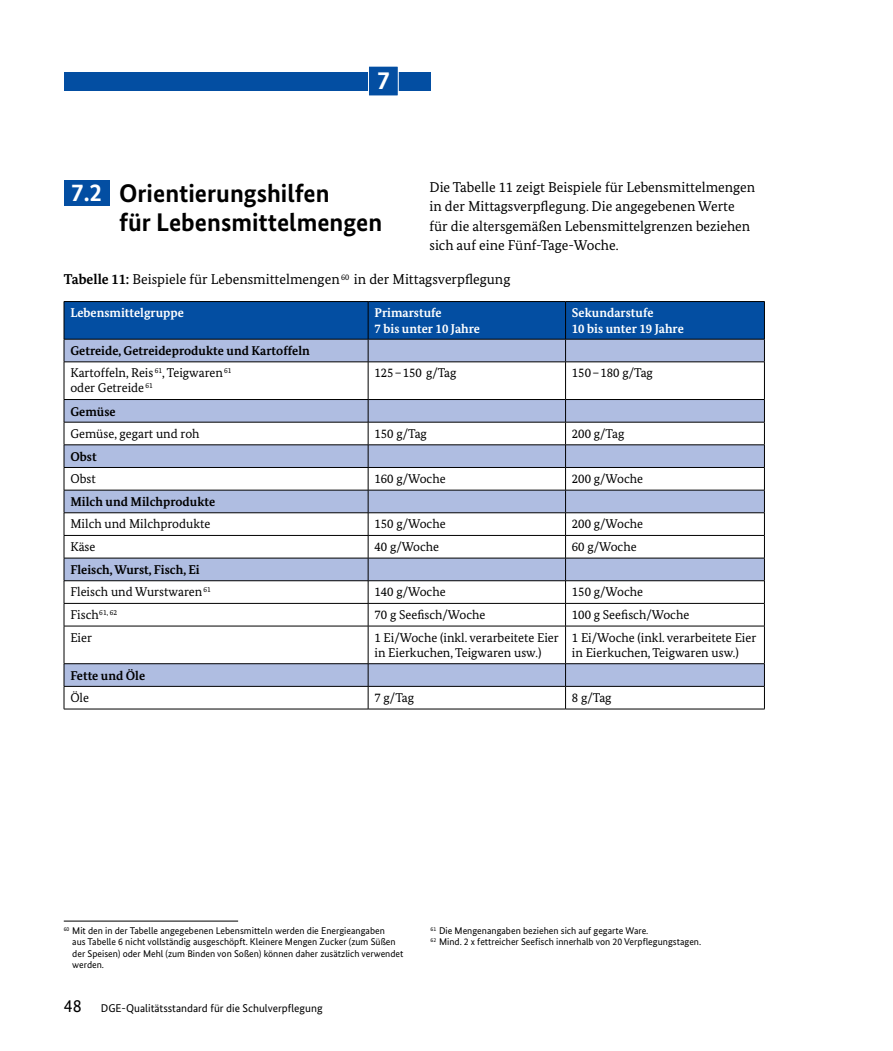
<style>
.page{position:relative;width:893px;height:1051px;background:#fff}
.page>*{position:absolute;margin:0;border:0;box-sizing:border-box;transform-origin:0 0}
.t1{font:700 25.5px/28.5px "Bundes Sans";color:#000}
.t2{font:700 25.5px "Bundes Sans";color:#fff}
.t3{font:14.25px/19.5px "Bundes Serif";color:#000}
.t4{font:12.75px/15px "Bundes Serif";color:#000}
.t5{font:700 12.75px/21.9px "Bundes Serif";color:#000}
.t6{font:700 12.75px/15.8px "Bundes Serif";color:#fff}
.t7{font:11.25px "Bundes Sans";color:#000}
.t8{font:9.75px/11.2px "Bundes Sans";color:#000}
.s1{font-size:25.05px;color:#fff}
.s2{font-weight:700}
.s3{font-weight:400}
.s4{font-size:18px}
</style>
<div class="page">
<div style="left:64px;top:72px;width:367px;height:18px;background:#034ea2"></div>
<div style="left:368px;top:66px;width:30px;height:30px;background:#034ea2"></div>
<div style="left:368px;top:66px;width:31px;height:30px;border:1px solid #fff"></div>
<div style="left:64px;top:180px;width:46px;height:25px;background:#034ea2"></div>
<hr style="left:64px;top:920px;width:174px;height:1px;background:#000">
<svg style="left:65px;top:362px;width:699px;height:324px"></svg>
<hr style="left:368px;top:399px;width:198px;height:1px;background:#000">
<hr style="left:566px;top:399px;width:199px;height:1px;background:#000">
<hr style="left:368px;top:467px;width:198px;height:1px;background:#000">
<hr style="left:566px;top:467px;width:199px;height:1px;background:#000">
<hr style="left:368px;top:512px;width:198px;height:1px;background:#000">
<hr style="left:566px;top:512px;width:199px;height:1px;background:#000">
<hr style="left:368px;top:535px;width:198px;height:1px;background:#000">
<hr style="left:566px;top:535px;width:199px;height:1px;background:#000">
<hr style="left:368px;top:580px;width:198px;height:1px;background:#000">
<hr style="left:566px;top:580px;width:199px;height:1px;background:#000">
<hr style="left:368px;top:603px;width:198px;height:1px;background:#000">
<hr style="left:566px;top:603px;width:199px;height:1px;background:#000">
<hr style="left:368px;top:625px;width:198px;height:1px;background:#000">
<hr style="left:566px;top:625px;width:199px;height:1px;background:#000">
<hr style="left:368px;top:361px;width:198px;height:1px;background:#000">
<hr style="left:368px;top:422px;width:198px;height:1px;background:#000">
<hr style="left:368px;top:686px;width:198px;height:1px;background:#000">
<hr style="left:566px;top:361px;width:199px;height:1px;background:#000">
<hr style="left:566px;top:422px;width:199px;height:1px;background:#000">
<hr style="left:566px;top:686px;width:199px;height:1px;background:#000">
<hr style="left:368px;top:490px;width:198px;height:1px;background:#000">
<hr style="left:566px;top:490px;width:199px;height:1px;background:#000">
<hr style="left:64px;top:361px;width:304px;height:1px;background:#000">
<hr style="left:64px;top:399px;width:304px;height:1px;background:#000">
<hr style="left:64px;top:422px;width:304px;height:1px;background:#000">
<hr style="left:64px;top:444px;width:304px;height:1px;background:#000">
<hr style="left:64px;top:535px;width:304px;height:1px;background:#000">
<hr style="left:64px;top:603px;width:304px;height:1px;background:#000">
<hr style="left:64px;top:625px;width:304px;height:1px;background:#000">
<hr style="left:64px;top:467px;width:304px;height:1px;background:#000">
<hr style="left:368px;top:444px;width:198px;height:1px;background:#000">
<hr style="left:566px;top:444px;width:199px;height:1px;background:#000">
<hr style="left:64px;top:490px;width:304px;height:1px;background:#000">
<hr style="left:64px;top:512px;width:304px;height:1px;background:#000">
<hr style="left:64px;top:557px;width:304px;height:1px;background:#000">
<hr style="left:368px;top:557px;width:198px;height:1px;background:#000">
<hr style="left:368px;top:663px;width:198px;height:1px;background:#000">
<hr style="left:566px;top:557px;width:199px;height:1px;background:#000">
<hr style="left:566px;top:663px;width:199px;height:1px;background:#000">
<hr style="left:64px;top:580px;width:304px;height:1px;background:#000">
<hr style="left:64px;top:663px;width:304px;height:1px;background:#000">
<hr style="left:64px;top:686px;width:304px;height:1px;background:#000">
<svg style="left:64px;top:301px;width:701px;height:60px;background:#3f72b2"></svg>
<hr style="left:64px;top:362px;width:1px;height:37px;background:#000">
<hr style="left:368px;top:362px;width:1px;height:37px;background:#000">
<hr style="left:565px;top:362px;width:1px;height:37px;background:#000">
<hr style="left:764px;top:362px;width:1px;height:37px;background:#000">
<svg style="left:64px;top:400px;width:1px;height:225px"></svg>
<svg style="left:368px;top:399px;width:1px;height:226px"></svg>
<svg style="left:565px;top:399px;width:1px;height:226px"></svg>
<svg style="left:764px;top:399px;width:1px;height:226px"></svg>
<hr style="left:64px;top:626px;width:1px;height:37px;background:#000">
<hr style="left:368px;top:626px;width:1px;height:37px;background:#000">
<hr style="left:565px;top:626px;width:1px;height:37px;background:#000">
<hr style="left:764px;top:626px;width:1px;height:37px;background:#000">
<svg style="left:64px;top:663px;width:1px;height:45px"></svg>
<svg style="left:368px;top:663px;width:1px;height:45px"></svg>
<svg style="left:565px;top:663px;width:1px;height:45px"></svg>
<svg style="left:764px;top:663px;width:1px;height:45px"></svg>
<hr style="left:64px;top:708px;width:304px;height:1px;background:#000">
<hr style="left:368px;top:708px;width:198px;height:1px;background:#000">
<hr style="left:566px;top:708px;width:199px;height:1px;background:#000">
<h1 class="t2" style="left:377px;top:65px;width:14px">7</h1>
<h1 class="t1" style="left:119px;top:179px;width:265px;text-indent:-48px"><span class="s1">7.2</span> Orientierungshilfen<br>für Lebensmittelmengen</h1>
<p class="t3" style="left:429px;top:177px;width:327px">Die Tabelle 11 zeigt Beispiele für Lebensmittelmengen in der Mittagsverpflegung. Die angegebenen Werte für die altersgemäßen Lebensmittelgrenzen beziehen sich auf eine Fünf-Tage-Woche.</p>
<p class="t3" style="left:64px;top:269px;width:448px"><span class="s2">Tabelle 11:</span> Beispiele für Lebensmittelmengen <sup>60</sup> in der Mittagsverpflegung</p>
<p class="t6" style="left:70px;top:304px;width:115px">Lebensmittelgruppe</p>
<p class="t6" style="left:374px;top:304px;width:107px">Primarstufe<br>7 bis unter 10 Jahre</p>
<p class="t6" style="left:572px;top:304px;width:113px">Sekundarstufe<br>10 bis unter 19 Jahre</p>
<p class="t5" style="left:70px;top:340px;width:241px">Getreide, Getreideprodukte und Kartoffeln<br><span class="s3">Kartoffeln, Reis</span> <sup>61</sup><span class="s3">, Teigwaren</span> <sup>61</sup></p>
<p class="t4" style="left:70px;top:380px;width:84px">oder Getreide <sup>61</sup></p>
<p class="t4" style="left:374px;top:365px;width:84px">125–150 g/Tag</p>
<p class="t4" style="left:572px;top:365px;width:83px">150–180 g/Tag</p>
<p class="t5" style="left:70px;top:400px;width:47px">Gemüse</p>
<p class="t4" style="left:70px;top:425px;width:131px">Gemüse, gegart und roh</p>
<p class="t4" style="left:374px;top:425px;width:54px">150 g/Tag</p>
<p class="t4" style="left:572px;top:425px;width:54px">200 g/Tag</p>
<p class="t5" style="left:70px;top:445px;width:28px">Obst</p>
<p class="t4" style="left:70px;top:471px;width:27px">Obst</p>
<p class="t4" style="left:374px;top:471px;width:73px">160 g/Woche</p>
<p class="t4" style="left:572px;top:471px;width:73px">200 g/Woche</p>
<p class="t5" style="left:70px;top:491px;width:146px">Milch und Milchprodukte</p>
<p class="t4" style="left:70px;top:516px;width:142px">Milch und Milchprodukte</p>
<p class="t4" style="left:374px;top:516px;width:73px">150 g/Woche</p>
<p class="t4" style="left:572px;top:516px;width:73px">200 g/Woche</p>
<p class="t4" style="left:70px;top:539px;width:27px">Käse</p>
<p class="t4" style="left:374px;top:539px;width:66px">40 g/Woche</p>
<p class="t4" style="left:572px;top:539px;width:66px">60 g/Woche</p>
<p class="t5" style="left:70px;top:559px;width:142px">Fleisch, Wurst, Fisch, Ei<br><span class="s3">Fleisch und Wurstwaren</span> <sup>61</sup></p>
<p class="t4" style="left:374px;top:584px;width:73px">140 g/Woche</p>
<p class="t4" style="left:572px;top:584px;width:73px">150 g/Woche</p>
<p class="t4" style="left:70px;top:606px;width:48px">Fisch<sup>61,</sup> <sup>62</sup></p>
<p class="t4" style="left:374px;top:606px;width:112px">70 g Seefisch/Woche</p>
<p class="t4" style="left:572px;top:606px;width:119px">100 g Seefisch/Woche</p>
<p class="t4" style="left:70px;top:629px;width:23px">Eier</p>
<p class="t4" style="left:374px;top:629px;width:186px">1 Ei/Woche (inkl. verarbeitete Eier in Eierkuchen, Teigwaren usw.)</p>
<p class="t4" style="left:572px;top:629px;width:186px">1 Ei/Woche (inkl. verarbeitete Eier in Eierkuchen, Teigwaren usw.)</p>
<p class="t5" style="left:70px;top:664px;width:76px">Fette und Öle</p>
<p class="t4" style="left:70px;top:689px;width:20px">Öle</p>
<p class="t4" style="left:374px;top:689px;width:41px">7 g/Tag</p>
<p class="t4" style="left:572px;top:689px;width:41px">8 g/Tag</p>
<p class="t8" style="left:72px;top:924px;width:333px;text-indent:-9px"><sup>60</sup> Mit den in der Tabelle angegebenen Lebensmitteln werden die Energieangaben<br>aus Tabelle 6 nicht vollständig ausgeschöpft. Kleinere Mengen Zucker (zum Süßen der Speisen) oder Mehl (zum Binden von Soßen) können daher zusätzlich verwendet werden.</p>
<p class="t8" style="left:431px;top:924px;width:272px"><sup>61</sup> Die Mengenangaben beziehen sich auf gegarte Ware.<br><sup>62</sup> Mind. 2 x fettreicher Seefisch innerhalb von 20 Verpflegungstagen.</p>
<p class="t7" style="left:64px;top:1001px;width:260px"><span class="s4">48</span> DGE-Qualitätsstandard für die Schulverpflegung</p>
</div>
